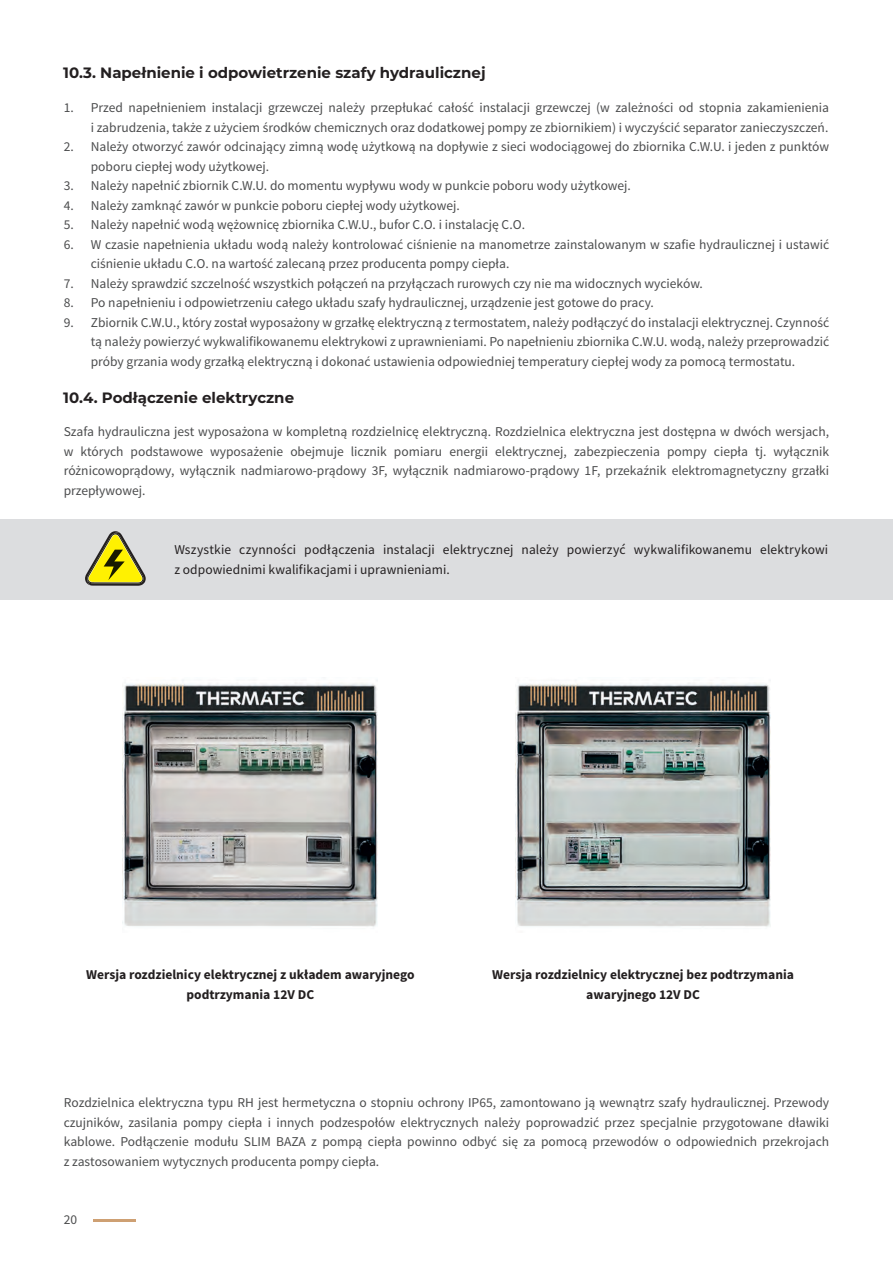
<style>
.page{position:relative;width:893px;height:1263px;background:#fff}
.page>*{position:absolute;margin:0;border:0;box-sizing:border-box;transform-origin:0 0}
.Header_2{font:700 15px "Montserrat";color:#231f20}
.Paragraph_2{font:13.5px/19.5px "Source Sans Pro";color:#4b4c4d;text-align:justify}
.Paragraph_2-2{font:13.5px/19.5px "Source Sans Variable";letter-spacing:.005em;color:#231f20}
.Paragraph_2-3{font:700 13.5px/19.5px "Source Sans Pro";color:#231f20;text-align:center}
.t1{font:13.5px "Source Sans Variable";color:#4b4c4d}
</style>
<div class="page">
<div style="left:0;top:519px;width:893px;height:81px;background:#dcdddf"></div>
<svg style="left:85px;top:531px;width:61px;height:55px"></svg>
<img style="left:515px;top:683px;width:256px;height:244px">
<img style="left:123px;top:680px;width:255px;height:247px">
<hr style="left:93px;top:1219px;width:42px;height:2px;background:#cea073">
<p class="Header_2" style="left:63px;top:62px;width:424px">10.3. Napełnienie i odpowietrzenie szafy hydraulicznej</p>
<p class="Paragraph_2" style="left:64px;top:98px;width:767px;text-align:right">1. Przed napełnieniem instalacji grzewczej należy przepłukać całość instalacji grzewczej (w zależności od stopnia zakamienienia i zabrudzenia, także z użyciem środków chemicznych oraz dodatkowej pompy ze zbiornikiem) i wyczyścić separator zanieczyszczeń.</p>
<p class="Paragraph_2" style="left:91px;top:137px;width:740px;text-indent:-27px">2. Należy otworzyć zawór odcinający zimną wodę użytkową na dopływie z sieci wodociągowej do zbiornika C.W.U. i jeden z punktów poboru ciepłej wody użytkowej.</p>
<p class="Paragraph_2" style="left:64px;top:176px;width:569px">3. Należy napełnić zbiornik C.W.U. do momentu wypływu wody w punkcie poboru wody użytkowej.</p>
<p class="Paragraph_2" style="left:64px;top:196px;width:398px">4. Należy zamknąć zawór w punkcie poboru ciepłej wody użytkowej.</p>
<p class="Paragraph_2" style="left:64px;top:215px;width:463px">5. Należy napełnić wodą wężownicę zbiornika C.W.U., bufor C.O. i instalację C.O.</p>
<p class="Paragraph_2" style="left:91px;top:235px;width:740px;text-indent:-27px">6. W czasie napełnienia układu wodą należy kontrolować ciśnienie na manometrze zainstalowanym w szafie hydraulicznej i ustawić ciśnienie układu C.O. na wartość zalecaną przez producenta pompy ciepła.</p>
<p class="Paragraph_2" style="left:64px;top:274px;width:641px">7. Należy sprawdzić szczelność wszystkich połączeń na przyłączach rurowych czy nie ma widocznych wycieków.</p>
<p class="Paragraph_2" style="left:64px;top:293px;width:592px">8. Po napełnieniu i odpowietrzeniu całego układu szafy hydraulicznej, urządzenie jest gotowe do pracy.</p>
<p class="Paragraph_2" style="left:91px;top:313px;width:740px;text-indent:-27px">9. Zbiornik C.W.U., który został wyposażony w grzałkę elektryczną z termostatem, należy podłączyć do instalacji elektrycznej. Czynność tą należy powierzyć wykwalifikowanemu elektrykowi z uprawnieniami. Po napełnieniu zbiornika C.W.U. wodą, należy przeprowadzić próby grzania wody grzałką elektryczną i dokonać ustawienia odpowiedniej temperatury ciepłej wody za pomocą termostatu.</p>
<p class="Header_2" style="left:63px;top:386px;width:232px">10.4. Podłączenie elektryczne</p>
<p class="Paragraph_2" style="left:64px;top:422px;width:767px">Szafa hydrauliczna jest wyposażona w kompletną rozdzielnicę elektryczną. Rozdzielnica elektryczna jest dostępna w dwóch wersjach, w których podstawowe wyposażenie obejmuje licznik pomiaru energii elektrycznej, zabezpieczenia pompy ciepła tj. wyłącznik różnicowoprądowy, wyłącznik nadmiarowo-prądowy 3F, wyłącznik nadmiarowo-prądowy 1F, przekaźnik elektromagnetyczny grzałki przepływowej.</p>
<p class="Paragraph_2-2" style="left:174px;top:540px;width:655px">Wszystkie czynności podłączenia instalacji elektrycznej należy powierzyć wykwalifikowanemu elektrykowi z odpowiednimi kwalifikacjami i uprawnieniami.</p>
<p class="Paragraph_2-3" style="left:86px;top:966px;width:330px">Wersja rozdzielnicy elektrycznej z układem awaryjnego podtrzymania 12V DC</p>
<p class="Paragraph_2-3" style="left:492px;top:966px;width:303px">Wersja rozdzielnicy elektrycznej bez podtrzymania awaryjnego 12V DC</p>
<p class="Paragraph_2" style="left:64px;top:1093px;width:767px">Rozdzielnica elektryczna typu RH jest hermetyczna o stopniu ochrony IP65, zamontowano ją wewnątrz szafy hydraulicznej. Przewody czujników, zasilania pompy ciepła i innych podzespołów elektrycznych należy poprowadzić przez specjalnie przygotowane dławiki kablowe. Podłączenie modułu SLIM BAZA z pompą ciepła powinno odbyć się za pomocą przewodów o odpowiednich przekrojach z zastosowaniem wytycznych producenta pompy ciepła.</p>
<p class="t1" style="left:64px;top:1211px;width:15px">20</p>
</div>
